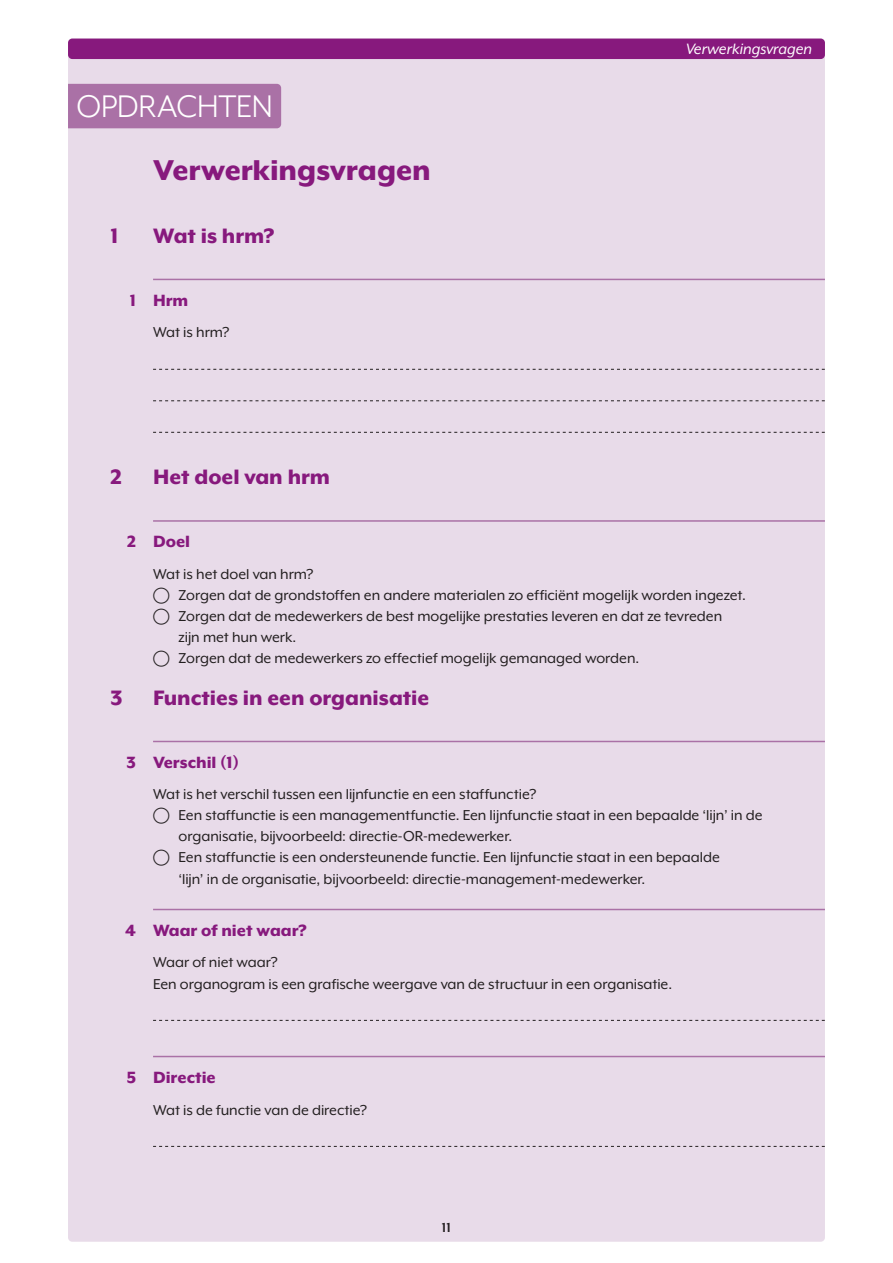
<style>
.page{position:relative;width:893px;height:1263px;background:#fff}
.page>*{position:absolute;margin:0;border:0;box-sizing:border-box;transform-origin:0 0}
.t1{font:36px "Mr Eaves XL Mod OT";letter-spacing:-.005em;color:#fff}
.t2{font:800 33px "Mr Eaves XL Mod OT";color:#87197d}
.t3{font:800 24px "Mr Eaves XL Mod OT";color:#87197d}
.t4{font:800 18.75px "Mr Eaves XL Mod OT";color:#87197d}
.t5{font:italic 17.25px "Mr Eaves XL Mod OT";color:#fff}
.t6{font:16.5px/21px "Mr Eaves XL Mod OT";color:#231f20}
.t7{font:700 15px "Mr Eaves XL San OT";color:#231f20}
</style>
<div class="page">
<div style="left:68px;top:38px;width:757px;height:1204px;background:#e8dbe9;border-radius:4px"></div>
<div style="left:68px;top:84px;width:213px;height:44px;background:#aa71a6"></div>
<hr style="left:153px;top:279px;width:672px;height:1px;background:#aa71a6">
<svg style="left:153px;top:369px;width:672px;height:1px"></svg>
<svg style="left:153px;top:400px;width:672px;height:1px"></svg>
<svg style="left:153px;top:432px;width:672px;height:1px"></svg>
<hr style="left:153px;top:520px;width:672px;height:2px;background:#aa71a6">
<hr style="left:153px;top:741px;width:672px;height:1px;background:#aa71a6">
<hr style="left:153px;top:909px;width:672px;height:1px;background:#aa71a6">
<svg style="left:153px;top:1020px;width:672px;height:1px"></svg>
<hr style="left:153px;top:1056px;width:672px;height:1px;background:#aa71a6">
<svg style="left:153px;top:1146px;width:672px;height:1px"></svg>
<div style="left:68px;top:39px;width:757px;height:20px;background:#87197d;border-radius:4px"></div>
<h1 class="t1" style="left:77px;top:88px;width:198px">OPDRACHTEN</h1>
<h2 class="t2" style="left:153px;top:153px;width:279px">Verwerkingsvragen</h2>
<h3 class="t3" style="left:111px;top:224px;width:10px">1</h3>
<h3 class="t3" style="left:153px;top:224px;width:123px">Wat is hrm?</h3>
<p class="t4" style="left:130px;top:291px;width:60px">1 Hrm</p>
<p class="t6" style="left:153px;top:322px;width:78px">Wat is hrm?</p>
<h3 class="t3" style="left:111px;top:465px;width:13px">2</h3>
<h3 class="t3" style="left:153px;top:465px;width:178px">Het doel van hrm</h3>
<p class="t5" style="left:686px;top:40px;width:128px">Verwerkingsvragen</p>
<p class="t4" style="left:127px;top:532px;width:64px">2 Doel</p>
<p class="t6" style="left:153px;top:563px;width:162px">Wat is het doel van hrm?</p>
<p class="t6" style="left:153px;top:584px;width:594px">◯ Zorgen dat de grondstoffen en andere materialen zo efficiënt mogelijk worden ingezet.</p>
<p class="t6" style="left:153px;top:605px;width:571px">◯ Zorgen dat de medewerkers de best mogelijke prestaties leveren en dat ze tevreden</p>
<p class="t6" style="left:179px;top:626px;width:119px">zijn met hun werk.</p>
<p class="t6" style="left:153px;top:647px;width:488px">◯ Zorgen dat de medewerkers zo effectief mogelijk gemanaged worden.</p>
<h3 class="t3" style="left:111px;top:686px;width:14px">3</h3>
<h3 class="t3" style="left:153px;top:686px;width:278px">Functies in een organisatie</h3>
<p class="t4" style="left:127px;top:753px;width:114px">3 Verschil (1)</p>
<p class="t6" style="left:153px;top:784px;width:385px">Wat is het verschil tussen een lijnfunctie en een staffunctie?</p>
<p class="t6" style="left:153px;top:805px;width:611px">◯ Een staffunctie is een managementfunctie. Een lijnfunctie staat in een bepaalde ‘lijn’ in de</p>
<p class="t6" style="left:179px;top:826px;width:335px">organisatie, bijvoorbeeld: directie-OR-medewerker.</p>
<p class="t6" style="left:153px;top:847px;width:568px">◯ Een staffunctie is een ondersteunende functie. Een lijnfunctie staat in een bepaalde</p>
<p class="t6" style="left:179px;top:868px;width:468px">‘lijn’ in de organisatie, bijvoorbeeld: directie-management-medewerker.</p>
<p class="t4" style="left:125px;top:921px;width:183px">4 Waar of niet waar?</p>
<p class="t6" style="left:153px;top:952px;width:521px">Waar of niet waar?<br>Een organogram is een grafische weergave van de structuur in een organisatie.</p>
<p class="t4" style="left:127px;top:1068px;width:91px">5 Directie</p>
<p class="t6" style="left:153px;top:1099px;width:216px">Wat is de functie van de directie?</p>
<p class="t7" style="left:442px;top:1220px;width:10px">11</p>
</div>
